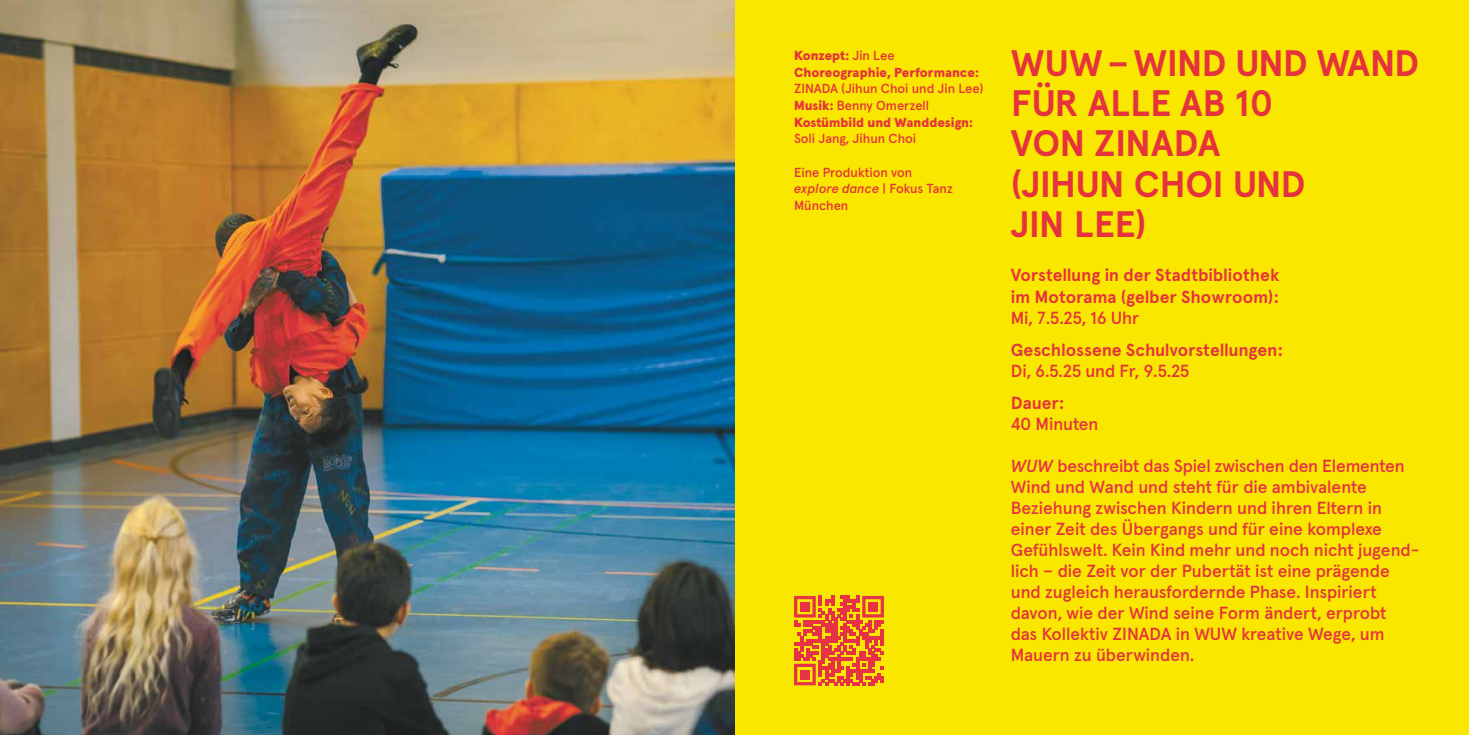
<style>
.page{position:relative;width:1469px;height:735px;background:#fff}
.page>*{position:absolute;margin:0;border:0;box-sizing:border-box;transform-origin:0 0}
.t1{font:700 36.75px/40.2px "Apercu";letter-spacing:-.015em;color:#e5323d}
.t2{font:500 17.5px/21px "Apercu Pro";color:#e5323d}
.t3{font:700 17.5px/22.8px "Apercu";letter-spacing:-.005em;color:#e5323d}
.t4{font:500 13.12px/16.6px "Apercu Pro";color:#e5323d}
.t5{font:900 13.12px/16.6px "Apercu";color:#e5323d}
.t6{font:italic 500 13.12px "Apercu";letter-spacing:-.02em;color:#e5323d}
.s1{font-family:"Apercu Pro";font-weight:500}
.s2{font-family:"Apercu";font-weight:900}
.s3{font-family:"Apercu Pro";font-style:normal}
.s4{font-family:"Apercu";font-style:italic;color:#e73246}
.s5{color:#e73246}
</style>
<div class="page">
<div style="left:734px;top:0;width:734px;height:734px;background:#f9e700"></div>
<img style="left:0;top:0;width:734px;height:734px">
<svg style="left:794px;top:595px;width:90px;height:90px"></svg>
<div style="left:800px;top:601px;width:9px;height:10px;background:#e73246"></div>
<div style="left:868px;top:601px;width:9px;height:10px;background:#e73246"></div>
<div style="left:800px;top:669px;width:9px;height:9px;background:#e73246"></div>
<p class="t5" style="left:794px;top:47px;width:186px">Konzept: <span class="s1">Jin Lee<br></span>Choreographie, Performance:</p>
<p class="t4" style="left:794px;top:80px;width:191px">ZINADA (Jihun Choi und Jin Lee)<br><span class="s2">Musik:</span> Benny Omerzell</p>
<p class="t5" style="left:794px;top:113px;width:180px">Kostümbild und Wanddesign:</p>
<p class="t4" style="left:794px;top:130px;width:124px">Soli Jang, Jihun Choi</p>
<p class="t4" style="left:794px;top:163px;width:120px">Eine Produktion von</p>
<p class="t6" style="left:794px;top:184px;width:160px">explore dance <span class="s3">| Fokus Tanz</span></p>
<p class="t4" style="left:794px;top:197px;width:56px">München</p>
<h1 class="t1" style="left:1010px;top:43px;width:410px">WUW–WIND UND WAND<br>FÜR ALLE AB 10<br>VON ZINADA<br>(JIHUN CHOI UND<br>JIN LEE)</h1>
<p class="t3" style="left:1010px;top:263px;width:270px">Vorstellung in der Stadtbibliothek im Motorama (gelber Showroom):</p>
<p class="t2" style="left:1010px;top:308px;width:130px">Mi, 7.5.25, 16 Uhr</p>
<p class="t3" style="left:1010px;top:338px;width:274px">Geschlossene Schulvorstellungen:</p>
<p class="t2" style="left:1010px;top:360px;width:180px">Di, 6.5.25 und Fr, 9.5.25</p>
<p class="t3" style="left:1010px;top:391px;width:56px">Dauer:</p>
<p class="t2" style="left:1010px;top:413px;width:89px">40 Minuten</p>
<p class="t2" style="left:1010px;top:455px;width:410px"><span class="s4">WUW</span> <span class="s5">beschreibt das Spiel zwischen den Elementen Wind und Wand und steht für die ambivalente Beziehun</span>g zwischen Kindern und ihren Eltern in einer Zeit des Übergangs und für eine komplexe Gefühlswelt. Kein Kind mehr und noch nicht jugend&shy;lich – die Zeit vor der Pubertät ist eine prägende und zugleich herausfordernde Phase. Inspiriert davon, wie der Wind seine Form ändert, erprobt<br>das Kollektiv ZINADA in WUW kreative Wege, um Mauern zu überwinden.</p>
</div>
